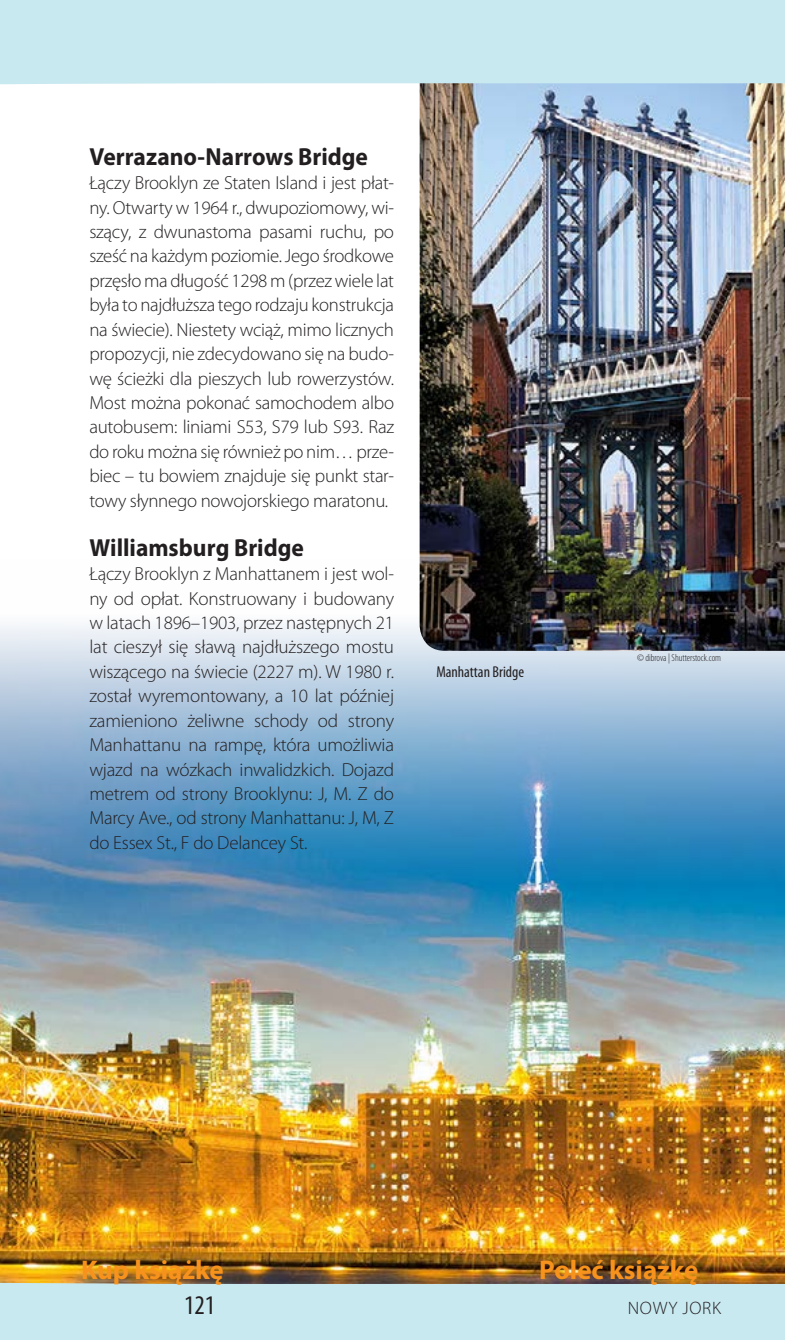
<style>
.page{position:relative;width:785px;height:1340px;background:#fff}
.page>*{position:absolute;margin:0;border:0;box-sizing:border-box;transform-origin:0 0}
.t1{font:700 27px "Myriad Pro";color:#f7931d}
.t2{font:condensed 27px "Myriad Pro";color:#231f20}
.t3{font:700 24.75px "Myriad Pro";color:#231f20;scale:.95 1}
.t4{font:300 18.9px/24.5px "Myriad Pro";letter-spacing:-.015em;color:#231f20;text-align:justify}
.t5{font:300 18px "Myriad Pro";letter-spacing:.04em;color:#231f20}
.t6{font:condensed 15.75px "Myriad Pro";color:#231f20}
.t7{font:300 condensed 10.12px "Myriad Pro";color:#231f20}
</style>
<div class="page">
<img style="left:0;top:624px;width:784px;height:619px">
<img style="left:419px;top:107px;width:365px;height:544px">
<svg style="left:0;top:0;width:784px;height:107px;background:#cae6ed"></svg>
<img style="left:0;top:1243px;width:784px;height:96px">
<h2 class="t3" style="left:89px;top:140px;width:295px">Verrazano-Narrows Bridge</h2>
<p class="t4" style="left:89px;top:170px;width:306px">Łączy Brooklyn ze Staten Island i jest płat&shy;ny. Otwarty w 1964 r., dwupoziomowy, wi&shy;szący, z dwunastoma pasami ruchu, po sześć na każdym poziomie. Jego środkowe przęsło ma długość 1298 m (przez wiele lat była to najdłuższa tego rodzaju konstrukcja na świecie). Niestety wciąż, mimo licznych propozycji, nie zdecydowano się na budo&shy;wę ścieżki dla pieszych lub rowerzystów.<br>Most można pokonać samochodem albo autobusem: liniami S53, S79 lub S93. Raz do roku można się również po nim… prze&shy;biec – tu bowiem znajduje się punkt star&shy;towy słynnego nowojorskiego maratonu.</p>
<h2 class="t3" style="left:89px;top:531px;width:227px">Williamsburg Bridge</h2>
<p class="t4" style="left:89px;top:561px;width:306px">Łączy Brooklyn z Manhattanem i jest wol&shy;ny od opłat. Konstruowany i budowany w latach 1896–1903, przez następnych 21 lat cieszył się sławą najdłuższego mostu wiszącego na świecie (2227 m). W 1980 r. został wyremontowany, a 10 lat później zamieniono żeliwne schody od strony Manhattanu na rampę, która umożliwia wjazd na wózkach inwalidzkich. Dojazd metrem od strony Brooklynu: J, M. Z do Marcy Ave., od strony Manhattanu: J, M, Z do Essex St., F do Delancey St.</p>
<p class="t6" style="left:436px;top:662px;width:89px">Manhattan Bridge</p>
<p class="t7" style="left:637px;top:652px;width:86px">© dibrova | Shutterstock.com</p>
<h1 class="t1" style="left:81px;top:1252px;width:144px">Kup książkę</h1>
<h1 class="t1" style="left:539px;top:1252px;width:161px">Poleć książkę</h1>
<h1 class="t2" style="left:184px;top:1289px;width:33px">121</h1>
<p class="t5" style="left:627px;top:1297px;width:95px">NOWY JORK</p>
</div>
